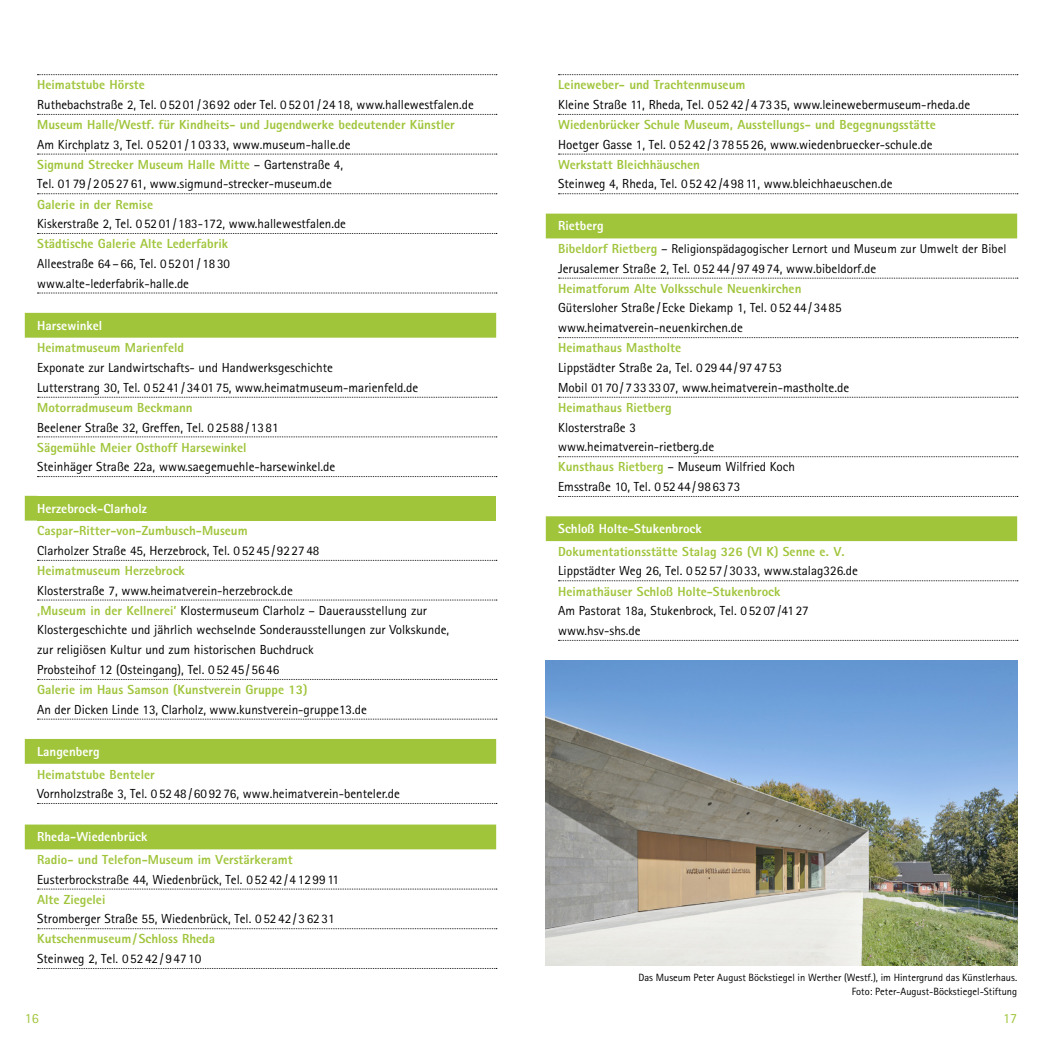
<style>
.page{position:relative;width:1042px;height:1042px;background:#fff}
.page>*{position:absolute;margin:0;border:0;box-sizing:border-box;transform-origin:0 0}
.t1{font:14px "AT Rotis Sans Serif";color:#a0c53b}
.t2{font:13.12px/19.8px "AT Rotis Sans Serif";color:#000}
.t3{font:800 13.12px "AT Rotis Sans Serif";color:#a0c53b}
.t4{font:800 13.12px "AT Rotis Sans Serif";color:#fff}
.t5{font:12.78px "AT Rotis Sans Serif";color:#000}
.t6{font:10.5px/14px "AT Rotis Sans Serif";color:#000;text-align:right}
.s1{font-weight:800;color:#a0c53b}
.s2{font-weight:800;font-size:13.12px;color:#a0c53b}
.s3{font-size:13.12px}
</style>
<div class="page">
<div style="left:546px;top:214px;width:471px;height:24px;background:#a0c53b"></div>
<svg style="left:558px;top:114px;width:460px;height:1px"></svg>
<svg style="left:558px;top:154px;width:460px;height:1px"></svg>
<svg style="left:558px;top:193px;width:460px;height:1px"></svg>
<svg style="left:558px;top:337px;width:460px;height:2px"></svg>
<svg style="left:558px;top:397px;width:460px;height:1px"></svg>
<svg style="left:558px;top:456px;width:460px;height:1px"></svg>
<svg style="left:558px;top:496px;width:460px;height:1px"></svg>
<svg style="left:558px;top:278px;width:460px;height:1px"></svg>
<svg style="left:558px;top:74px;width:460px;height:1px"></svg>
<div style="left:25px;top:313px;width:471px;height:25px;background:#a0c53b"></div>
<svg style="left:37px;top:114px;width:460px;height:1px"></svg>
<svg style="left:37px;top:154px;width:460px;height:1px"></svg>
<svg style="left:37px;top:193px;width:460px;height:1px"></svg>
<svg style="left:37px;top:233px;width:460px;height:1px"></svg>
<svg style="left:37px;top:293px;width:460px;height:1px"></svg>
<svg style="left:37px;top:397px;width:460px;height:1px"></svg>
<svg style="left:37px;top:437px;width:460px;height:1px"></svg>
<svg style="left:37px;top:476px;width:460px;height:1px"></svg>
<svg style="left:37px;top:74px;width:460px;height:1px"></svg>
<img style="left:546px;top:660px;width:471px;height:305px">
<svg style="left:25px;top:496px;width:471px;height:268px"></svg>
<div style="left:37px;top:496px;width:459px;height:25px;background:#a0c53b"></div>
<svg style="left:37px;top:600px;width:460px;height:1px"></svg>
<svg style="left:37px;top:679px;width:460px;height:1px"></svg>
<svg style="left:37px;top:719px;width:460px;height:1px"></svg>
<svg style="left:37px;top:560px;width:460px;height:1px"></svg>
<svg style="left:37px;top:803px;width:460px;height:1px"></svg>
<div style="left:546px;top:516px;width:471px;height:25px;background:#a0c53b"></div>
<svg style="left:558px;top:580px;width:460px;height:1px"></svg>
<svg style="left:558px;top:640px;width:460px;height:1px"></svg>
<div style="left:25px;top:824px;width:471px;height:25px;background:#a0c53b"></div>
<svg style="left:37px;top:888px;width:460px;height:2px"></svg>
<svg style="left:37px;top:928px;width:460px;height:2px"></svg>
<svg style="left:37px;top:967px;width:460px;height:2px"></svg>
<p class="t3" style="left:37px;top:80px;width:109px">Heimatstube Hörste</p>
<p class="t2" style="left:37px;top:96px;width:438px">Ruthebachstraße 2, Tel. 0 52 01 / 36 92 oder Tel. 0 52 01 / 24 18, www.hallewestfalen.de</p>
<p class="t3" style="left:37px;top:120px;width:419px">Museum Halle/Westf. für Kindheits- und Jugendwerke bedeutender Künstler</p>
<p class="t2" style="left:37px;top:135px;width:315px">Am Kirchplatz 3, Tel. 0 52 01 / 1 03 33, www.museum-halle.de<br><span class="s1">Sigmund Strecker Museum Halle Mitte</span> – Gartenstraße 4,<br>Tel. 01 79 / 2 05 27 61, www.sigmund-strecker-museum.de</p>
<p class="t3" style="left:37px;top:199px;width:117px">Galerie in der Remise</p>
<p class="t2" style="left:37px;top:215px;width:310px">Kiskerstraße 2, Tel. 0 52 01 / 183-172, www.hallewestfalen.de</p>
<p class="t3" style="left:37px;top:239px;width:192px">Städtische Galerie Alte Lederfabrik</p>
<p class="t2" style="left:37px;top:254px;width:194px">Alleestraße 64 – 66, Tel. 0 52 01 / 18 30 www.alte-lederfabrik-halle.de</p>
<p class="t4" style="left:37px;top:320px;width:67px">Harsewinkel</p>
<p class="t3" style="left:37px;top:343px;width:148px">Heimatmuseum Marienfeld</p>
<p class="t2" style="left:37px;top:358px;width:383px">Exponate zur Landwirtschafts- und Handwerksgeschichte<br>Lutterstrang 30, Tel. 0 52 41 / 34 01 75, www.heimatmuseum-marienfeld.de</p>
<p class="t3" style="left:37px;top:402px;width:157px">Motorradmuseum Beckmann</p>
<p class="t2" style="left:37px;top:418px;width:243px">Beelener Straße 32, Greffen, Tel. 0 25 88 / 13 81</p>
<p class="t3" style="left:37px;top:442px;width:211px">Sägemühle Meier Osthoff Harsewinkel</p>
<p class="t2" style="left:37px;top:458px;width:300px">Steinhäger Straße 22a, www.saegemuehle-harsewinkel.de</p>
<p class="t4" style="left:37px;top:503px;width:111px">Herzebrock-Clarholz</p>
<p class="t3" style="left:37px;top:526px;width:212px">Caspar-Ritter-von-Zumbusch-Museum</p>
<p class="t2" style="left:37px;top:541px;width:284px">Clarholzer Straße 45, Herzebrock, Tel. 0 52 45 / 92 27 48</p>
<p class="t3" style="left:37px;top:566px;width:149px">Heimatmuseum Herzebrock</p>
<p class="t2" style="left:37px;top:581px;width:413px">Klosterstraße 7, www.heimatverein-herzebrock.de<br><span class="s1">‚Museum in der Kellnerei’</span> Klostermuseum Clarholz – Dauerausstellung zur Klostergeschichte und jährlich wechselnde Sonderausstellungen zur Volkskunde, zur religiösen Kultur und zum historischen Buchdruck<br>Probsteihof 12 (Osteingang), Tel. 0 52 45 / 56 46</p>
<p class="t3" style="left:37px;top:685px;width:272px">Galerie im Haus Samson (Kunstverein Gruppe 13)</p>
<p class="t2" style="left:37px;top:700px;width:331px">An der Dicken Linde 13, Clarholz, www.kunstverein-gruppe13.de</p>
<p class="t4" style="left:37px;top:746px;width:64px">Langenberg</p>
<p class="t3" style="left:37px;top:769px;width:119px">Heimatstube Benteler</p>
<p class="t2" style="left:37px;top:784px;width:364px">Vornholzstraße 3, Tel. 0 52 48 / 60 92 76, www.heimatverein-benteler.de</p>
<p class="t4" style="left:37px;top:832px;width:112px">Rheda-Wiedenbrück</p>
<p class="t3" style="left:37px;top:854px;width:257px">Radio- und Telefon-Museum im Verstärkeramt</p>
<p class="t2" style="left:37px;top:870px;width:303px">Eusterbrockstraße 44, Wiedenbrück, Tel. 0 52 42 / 4 12 99 11</p>
<p class="t3" style="left:37px;top:894px;width:70px">Alte Ziegelei</p>
<p class="t2" style="left:37px;top:910px;width:299px">Stromberger Straße 55, Wiedenbrück, Tel. 0 52 42 / 3 62 31</p>
<p class="t3" style="left:37px;top:934px;width:179px">Kutschenmuseum / Schloss Rheda</p>
<p class="t2" style="left:37px;top:949px;width:166px">Steinweg 2, Tel. 0 52 42 / 9 47 10</p>
<p class="t3" style="left:558px;top:80px;width:189px">Leineweber- und Trachtenmuseum</p>
<p class="t2" style="left:558px;top:96px;width:414px">Kleine Straße 11, Rheda, Tel. 0 52 42 / 4 73 35, www.leinewebermuseum-rheda.de</p>
<p class="t3" style="left:558px;top:120px;width:379px">Wiedenbrücker Schule Museum, Ausstellungs- und Begegnungsstätte</p>
<p class="t2" style="left:558px;top:135px;width:376px">Hoetger Gasse 1, Tel. 0 52 42 / 3 78 55 26, www.wiedenbruecker-schule.de</p>
<p class="t3" style="left:558px;top:159px;width:143px">Werkstatt Bleichhäuschen</p>
<p class="t2" style="left:558px;top:175px;width:336px">Steinweg 4, Rheda, Tel. 0 52 42 /4 98 11, www.bleichhaeuschen.de</p>
<p class="t4" style="left:558px;top:221px;width:47px">Rietberg</p>
<p class="t5" style="left:558px;top:244px;width:450px"><span class="s2">Bibeldorf Rietberg</span> <span class="s3">–</span> Religionspädagogischer Lernort und Museum zur Umwelt der Bibel</p>
<p class="t2" style="left:558px;top:259px;width:319px">Jerusalemer Straße 2, Tel. 0 52 44 / 97 49 74, www.bibeldorf.de</p>
<p class="t3" style="left:558px;top:283px;width:245px">Heimatforum Alte Volksschule Neuenkirchen</p>
<p class="t2" style="left:558px;top:299px;width:285px">Gütersloher Straße / Ecke Diekamp 1, Tel. 0 52 44 / 34 85 www.heimatverein-neuenkirchen.de</p>
<p class="t3" style="left:558px;top:343px;width:124px">Heimathaus Mastholte</p>
<p class="t2" style="left:558px;top:358px;width:292px">Lippstädter Straße 2a, Tel. 0 29 44 / 97 47 53<br>Mobil 01 70 / 7 33 33 07, www.heimatverein-mastholte.de</p>
<p class="t3" style="left:558px;top:402px;width:115px">Heimathaus Rietberg</p>
<p class="t2" style="left:558px;top:418px;width:238px">Klosterstraße 3 www.heimatverein-rietberg.de<br><span class="s1">Kunsthaus Rietberg</span> – Museum Wilfried Koch<br>Emsstraße 10, Tel. 0 52 44 / 98 63 73</p>
<p class="t4" style="left:558px;top:523px;width:145px">Schloß Holte-Stukenbrock</p>
<p class="t3" style="left:558px;top:546px;width:288px">Dokumentationsstätte Stalag 326 (VI K) Senne e. V.</p>
<p class="t2" style="left:558px;top:562px;width:301px">Lippstädter Weg 26, Tel. 0 52 57 / 30 33, www.stalag326.de</p>
<p class="t3" style="left:558px;top:586px;width:224px">Heimathäuser Schloß Holte-Stukenbrock</p>
<p class="t2" style="left:558px;top:602px;width:252px">Am Pastorat 18a, Stukenbrock, Tel. 0 52 07 /41 27 www.hsv-shs.de</p>
<p class="t6" style="left:638px;top:971px;width:380px">Das Museum Peter August Böckstiegel in Werther (Westf.), im Hintergrund das Künstlerhaus.<br>Foto: Peter-August-Böckstiegel-Stiftung</p>
<p class="t1" style="left:25px;top:1013px;width:15px">16</p>
<p class="t1" style="left:1003px;top:1013px;width:15px">17</p>
</div>
